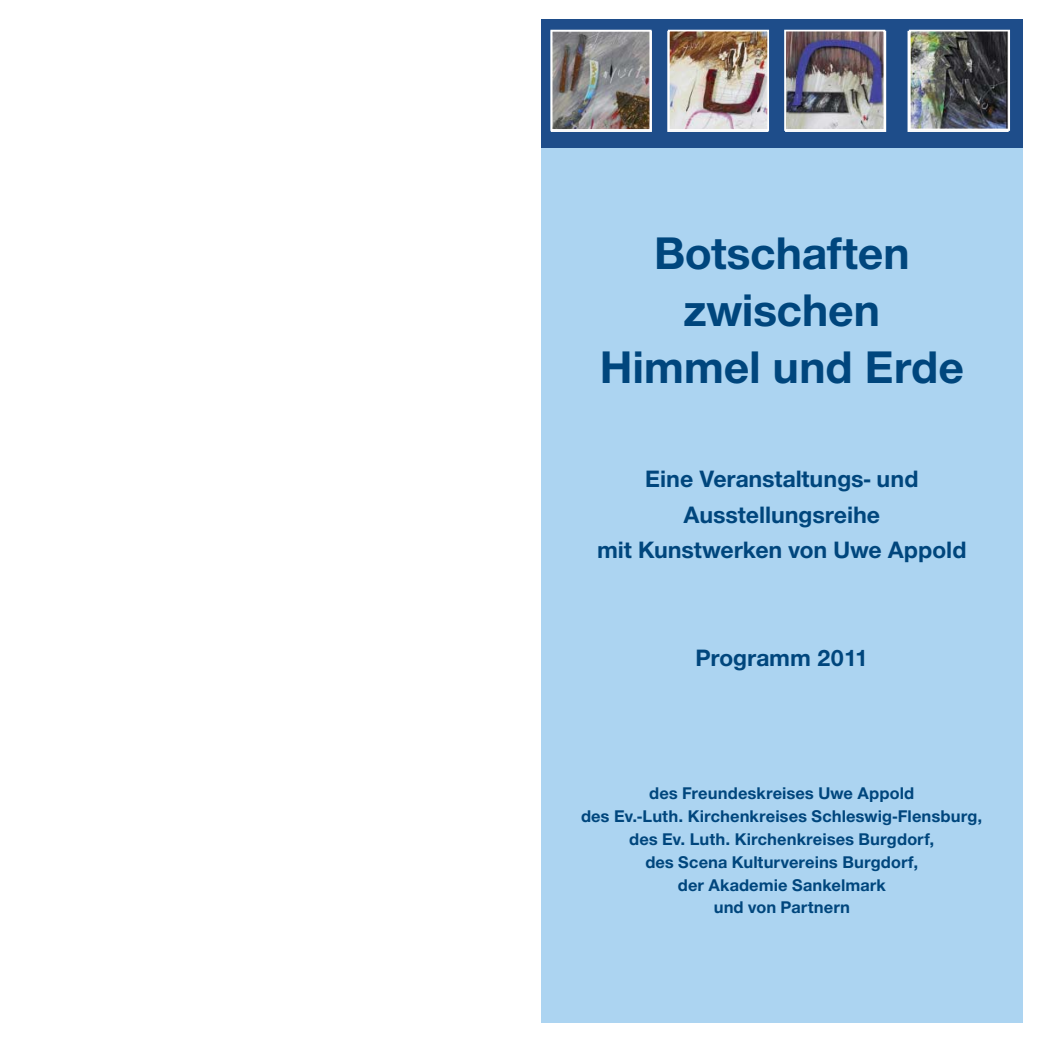
<style>
.page{position:relative;width:1042px;height:1042px;background:#fff}
.page>*{position:absolute;margin:0;border:0;box-sizing:border-box;transform-origin:0 0}
.t1{font:700 47.25px/56.7px "Nordelbica";letter-spacing:-.005em;color:#00467d;text-align:center}
.t2{font:700 24.5px/35px "Nordelbica";color:#00467d;text-align:center}
.t3{font:700 17.5px/22.8px "Nordelbica";letter-spacing:.005em;color:#00467d;text-align:center}
</style>
<div class="page">
<div style="left:541px;top:19px;width:482px;height:129px;background:#1e4d8a"></div>
<div style="left:541px;top:148px;width:482px;height:875px;background:#acd4f1"></div>
<div style="left:907px;top:31px;width:101px;height:101px;border:2px solid #fff"></div>
<img style="left:787px;top:33px;width:95px;height:95px">
<div style="left:784px;top:30px;width:101px;height:101px;border:2px solid #fff"></div>
<img style="left:912px;top:33px;width:95px;height:95px">
<div style="left:909px;top:30px;width:101px;height:101px;border:2px solid #fff"></div>
<img style="left:671px;top:33px;width:95px;height:95px">
<div style="left:668px;top:30px;width:101px;height:101px;border:2px solid #fff"></div>
<img style="left:553px;top:33px;width:95px;height:95px">
<div style="left:550px;top:30px;width:101px;height:101px;border:2px solid #fff"></div>
<p class="t1" style="left:600px;top:225px;width:366px">Botschaften zwischen<br>Himmel und Erde</p>
<p class="t2" style="left:597px;top:462px;width:371px">Eine Veranstaltungs- und<br>Ausstellungsreihe<br>mit Kunstwerken von Uwe Appold</p>
<p class="t2" style="left:695px;top:640px;width:174px">Programm 2011</p>
<p class="t3" style="left:581px;top:782px;width:403px">des Freundeskreises Uwe Appold<br>des Ev.-Luth. Kirchenkreises Schleswig-Flensburg, des Ev. Luth. Kirchenkreises Burgdorf,<br>des Scena Kulturvereins Burgdorf,<br>der Akademie Sankelmark<br>und von Partnern</p>
</div>
